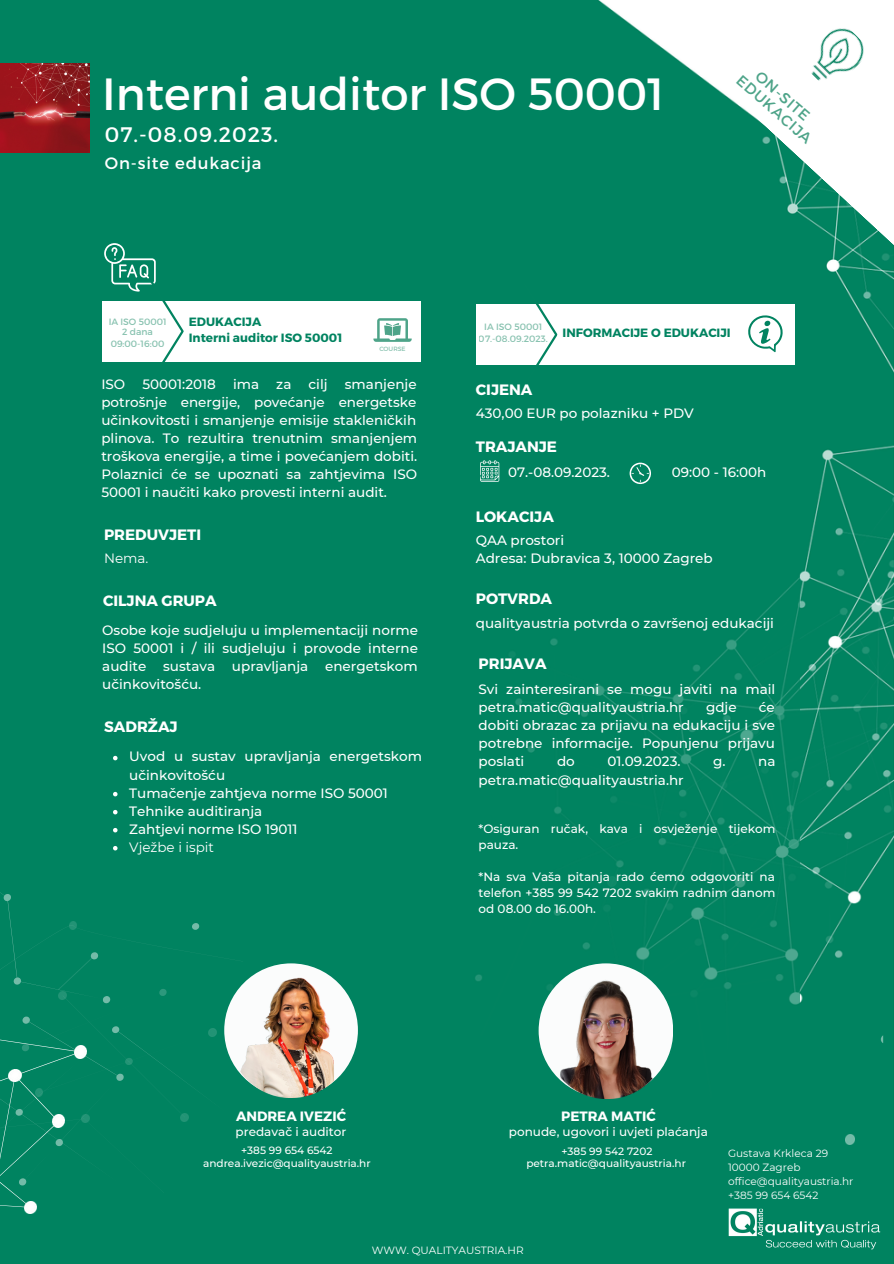
<style>
.page{position:relative;width:894px;height:1264px;background:#fff}
.page>*{position:absolute;margin:0;border:0;box-sizing:border-box;transform-origin:0 0}
.t1{font:45px "Montserrat";color:#fff}
.t2{font:21px "Montserrat";letter-spacing:.05em;color:#fff}
.t3{font:16.5px "Montserrat";letter-spacing:.05em;color:#fff}
.t4{font:700 15px "Montserrat";color:#fff}
.t5{font:15px "Montserrat";color:#4ea489}
.t6{font:500 13.5px/18px "Montserrat";color:#fff;text-align:justify}
.t7{font:700 13.5px "Montserrat";color:#fff}
.t8{font:13.5px "Montserrat";color:#fff}
.t9{font:500 12px/16px "Montserrat";color:#fff}
.t10{font:700 12px "Montserrat";color:#018360}
.t11{font:500 10.5px "Montserrat";color:#fff}
.t12{font:10.5px "Montserrat";color:#fff}
.t13{font:9.15px/11.1px "Montserrat";color:#4ea489;text-align:center}
.t14{font:6.15px "Montserrat";color:#4ea489}
</style>
<div class="page">
<div style="left:0;top:0;width:893px;height:1263px;background:#008360"></div>
<svg style="left:880px;top:1035px;width:2px;height:8px"></svg>
<svg style="left:845px;top:1134px;width:9px;height:10px"></svg>
<div style="left:0;top:883px;width:228px;height:41px;background:#008360"></div>
<div style="left:0;top:924px;width:243px;height:268px;background:#008360"></div>
<svg style="left:69px;top:921px;width:8px;height:8px"></svg>
<svg style="left:208px;top:1028px;width:8px;height:8px"></svg>
<svg style="left:180px;top:1113px;width:8px;height:8px"></svg>
<div style="left:0;top:988px;width:166px;height:225px;background:#008360"></div>
<svg style="left:597px;top:0;width:296px;height:279px;fill:#008360"></svg>
<div style="left:474px;top:374px;width:325px;height:760px;background:#018360"></div>
<svg style="left:480px;top:460px;width:19px;height:22px"></svg>
<svg style="left:629px;top:462px;width:21px;height:22px"></svg>
<img style="left:721px;top:1170px;width:166px;height:93px">
<div style="left:102px;top:301px;width:318px;height:61px;background:#fff"></div>
<svg style="left:104px;top:243px;width:81px;height:138px"></svg>
<svg style="left:373px;top:318px;width:38px;height:24px"></svg>
<div style="left:475px;top:304px;width:319px;height:61px;background:#fff"></div>
<svg style="left:521px;top:281px;width:38px;height:93px"></svg>
<svg style="left:748px;top:315px;width:35px;height:37px"></svg>
<img style="left:0;top:64px;width:89px;height:89px">
<img style="left:799px;top:21px;width:72px;height:71px">
<div style="left:224px;top:963px;width:134px;height:134px;background:#fbfcfc;border-radius:50%"></div>
<img style="left:229px;top:974px;width:124px;height:123px">
<div style="left:538px;top:963px;width:135px;height:134px;background:#fbfcfc;border-radius:50%"></div>
<img style="left:546px;top:976px;width:121px;height:122px">
<svg style="left:113px;top:755px;width:4px;height:5px"></svg>
<svg style="left:113px;top:792px;width:4px;height:4px"></svg>
<svg style="left:113px;top:810px;width:4px;height:4px"></svg>
<svg style="left:113px;top:828px;width:4px;height:4px"></svg>
<svg style="left:113px;top:846px;width:4px;height:4px"></svg>
<p class="t1" style="left:102px;top:65px;width:563px">Interni auditor ISO 50001</p>
<p class="t2" style="left:105px;top:120px;width:175px">07.-08.09.2023.</p>
<p class="t3" style="left:105px;top:153px;width:158px">On-site edukacija</p>
<p class="t5" style="left:763px;top:67px;width:68px;rotate:41deg">ON-SITE</p>
<p class="t5" style="left:744px;top:71px;width:96px;rotate:41deg">EDUKACIJA</p>
<p class="t13" style="left:108px;top:315px;width:59px">IA ISO 50001<br>2 dana<br>09:00-16:00</p>
<p class="t10" style="left:189px;top:314px;width:74px">EDUKACIJA</p>
<p class="t10" style="left:189px;top:330px;width:155px">Interni auditor ISO 50001</p>
<p class="t14" style="left:379px;top:345px;width:28px">COURSE</p>
<p class="t6" style="left:101px;top:375px;width:317px;text-indent:243px">smanjenje potrošnje energije, povećanje energetske učinkovitosti i smanjenje emisije stakleničkih plinova. To rezultira trenutnim smanjenjem troškova energije, a time i povećanjem dobiti.<br>Polaznici će se upoznati sa zahtjevima ISO 50001 i naučiti kako provesti interni audit.</p>
<p class="t4" style="left:104px;top:524px;width:99px">PREDUVJETI</p>
<p class="t8" style="left:104px;top:550px;width:46px">Nema.</p>
<p class="t6" style="left:101px;top:375px;width:25px">ISO</p>
<p class="t6" style="left:142px;top:375px;width:75px">50001:2018</p>
<p class="t6" style="left:233px;top:375px;width:28px">ima</p>
<p class="t6" style="left:276px;top:375px;width:17px">za</p>
<p class="t6" style="left:308px;top:375px;width:21px">cilj</p>
<p class="t4" style="left:103px;top:591px;width:115px">CILJNA GRUPA</p>
<p class="t6" style="left:102px;top:621px;width:317px">Osobe koje sudjeluju u implementaciji norme ISO 50001 i / ili sudjeluju i provode interne audite sustava upravljanja energetskom učinkovitošću.</p>
<p class="t4" style="left:104px;top:717px;width:75px">SADRŽAJ</p>
<p class="t6" style="left:129px;top:747px;width:294px">Uvod u sustav upravljanja energetskom učinkovitošću</p>
<p class="t6" style="left:129px;top:783px;width:260px">Tumačenje zahtjeva norme ISO 50001</p>
<p class="t6" style="left:129px;top:801px;width:134px">Tehnike auditiranja</p>
<p class="t6" style="left:129px;top:819px;width:170px">Zahtjevi norme ISO 19011</p>
<p class="t8" style="left:129px;top:838px;width:86px">Vježbe i ispit</p>
<p class="t13" style="left:484px;top:320px;width:59px">IA ISO 50001</p>
<p class="t10" style="left:478px;top:325px;width:253px"><sub>07.-08.09.2023.</sub> INFORMACIJE O EDUKACIJI</p>
<p class="t4" style="left:475px;top:379px;width:58px">CIJENA</p>
<p class="t6" style="left:475px;top:404px;width:219px">430,00 EUR po polazniku + PDV</p>
<p class="t4" style="left:475px;top:437px;width:83px">TRAJANJE</p>
<p class="t6" style="left:508px;top:463px;width:103px">07.-08.09.2023.</p>
<p class="t6" style="left:671px;top:463px;width:96px">09:00 - 16:00h</p>
<p class="t4" style="left:475px;top:507px;width:80px">LOKACIJA</p>
<p class="t6" style="left:475px;top:531px;width:90px">QAA prostori</p>
<p class="t6" style="left:475px;top:549px;width:238px">Adresa: Dubravica 3, 10000 Zagreb</p>
<p class="t4" style="left:475px;top:589px;width:78px">POTVRDA</p>
<p class="t6" style="left:475px;top:614px;width:299px">qualityaustria potvrda o završenoj edukaciji</p>
<p class="t4" style="left:478px;top:653px;width:69px">PRIJAVA</p>
<p class="t6" style="left:478px;top:680px;width:298px">Svi zainteresirani se mogu javiti na mail petra.matic@qualityaustria.hr</p>
<p class="t6" style="left:705px;top:698px;width:32px">gdje</p>
<p class="t6" style="left:478px;top:698px;width:298px;text-indent:280px">će dobiti obrazac za prijavu na edukaciju i sve potrebne informacije. Popunjenu prijavu poslati</p>
<p class="t6" style="left:557px;top:752px;width:19px">do</p>
<p class="t6" style="left:607px;top:752px;width:74px">01.09.2023.</p>
<p class="t6" style="left:713px;top:752px;width:14px">g.</p>
<p class="t6" style="left:758px;top:752px;width:19px">na</p>
<p class="t6" style="left:478px;top:770px;width:207px">petra.matic@qualityaustria.hr</p>
<p class="t9" style="left:478px;top:820px;width:298px">*Osiguran ručak, kava i osvježenje tijekom pauza.</p>
<p class="t9" style="left:478px;top:868px;width:298px;text-align:justify">*Na sva Vaša pitanja rado ćemo odgovoriti na telefon +385 99 542 7202 svakim radnim danom od 08.00 do 16.00h.</p>
<p class="t7" style="left:236px;top:1107px;width:111px">ANDREA IVEZIĆ</p>
<p class="t9" style="left:235px;top:1123px;width:112px">predavač i auditor</p>
<p class="t11" style="left:203px;top:1156px;width:169px">andrea.ivezic@qualityaustria.hr</p>
<p class="t11" style="left:241px;top:1143px;width:93px">+385 99 654 6542</p>
<p class="t7" style="left:561px;top:1107px;width:96px">PETRA MATIĆ</p>
<p class="t9" style="left:509px;top:1123px;width:200px">ponude, ugovori i uvjeti plaćanja</p>
<p class="t11" style="left:526px;top:1156px;width:161px">petra.matic@qualityaustria.hr</p>
<p class="t11" style="left:561px;top:1144px;width:92px">+385 99 542 7202</p>
<p class="t12" style="left:728px;top:1146px;width:101px">Gustava Krkleca 29</p>
<p class="t12" style="left:728px;top:1160px;width:74px">10000 Zagreb</p>
<p class="t12" style="left:728px;top:1174px;width:127px">office@qualityaustria.hr</p>
<p class="t12" style="left:728px;top:1188px;width:92px">+385 99 654 6542</p>
<p class="t12" style="left:371px;top:1244px;width:153px">WWW. QUALITYAUSTRIA.HR</p>
</div>
